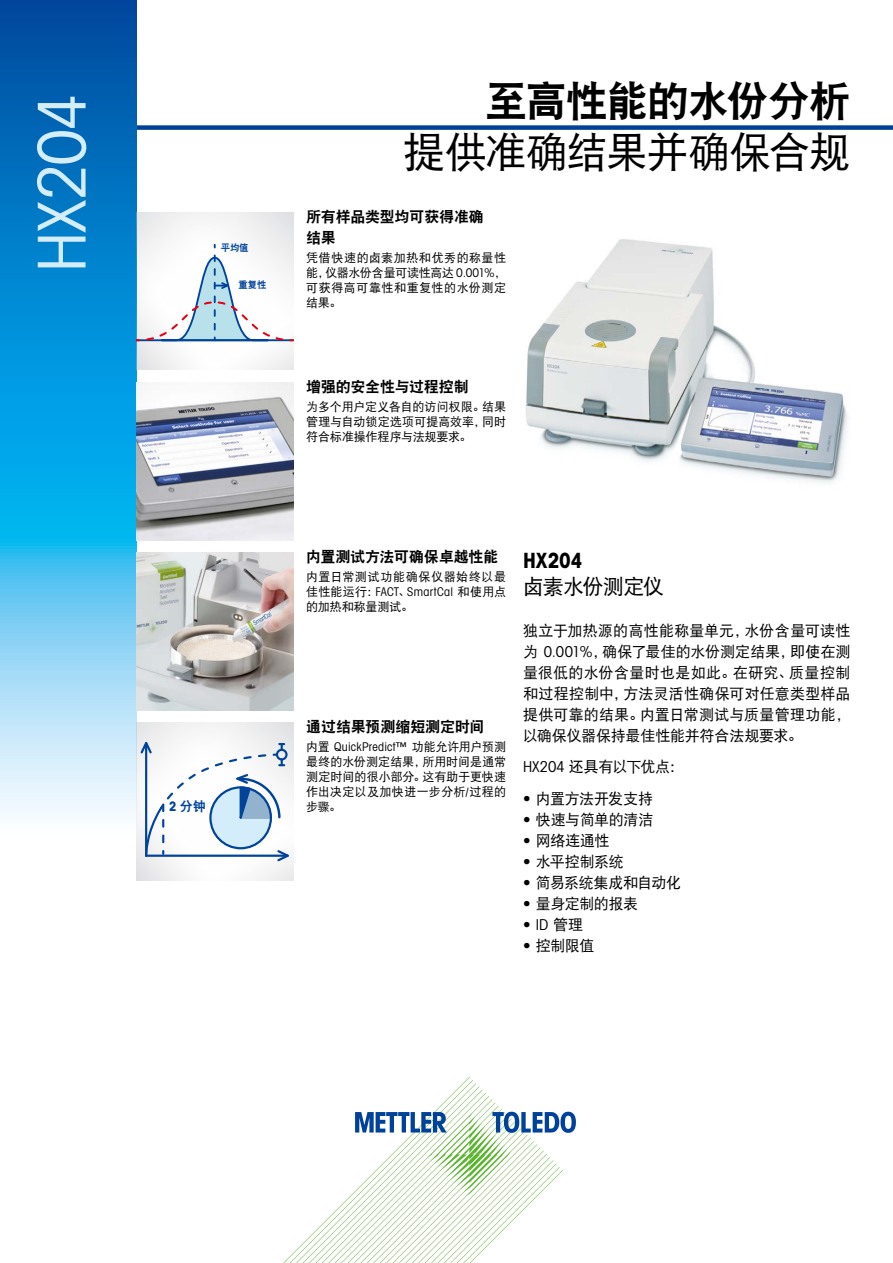
<style>
.page{position:relative;width:893px;height:1263px;background:#fff}
.page>*{position:absolute;margin:0;border:0;box-sizing:border-box;transform-origin:0 0}
.t1{font:66px "Avant Gardefor MT Bk";letter-spacing:-.015em;color:#d3edfb}
.t2{font:42px "DFP Hei W5";letter-spacing:-.035em;color:#000}
.t3{font:42px "DFP Hei W9";letter-spacing:-.04em;color:#000}
.t4{font:21px "DFP Hei W5";letter-spacing:-.045em;color:#000}
.t5{font:21px "Avant Gardefor MT Bd";color:#000}
.t6{font:15px/21px "DFP Hei W5";letter-spacing:-.015em;color:#000;text-align:justify}
.t7{font:15px/21px "DFP Hei W9";letter-spacing:-.015em;color:#000}
.t8{font:15px "DFP Hei W5";letter-spacing:-.04em;color:#000}
.t9{font:15px "Avant Gardefor MT Bk";color:#000}
.t10{font:13.2px "DFP Hei W9";color:#00439a}
.t11{font:12px/15px "DFP Hei W5";letter-spacing:.01em;color:#000;text-align:justify}
.t12{font:12px "Avant Gardefor MT Bk";letter-spacing:.025em;color:#000}
.t13{font:12px "DFP Hei W5";letter-spacing:.05em;color:#000}
.t14{font:12px "DFP Hei W5";letter-spacing:-.01em;color:#000}
.t15{font:9.45px "DFP Hei W9";letter-spacing:-.01em;color:#00439a}
.s1{font-family:"Avant Gardefor MT Bk"}
.s2{font-family:"Avant Gardefor MT Bd"}
.s3{font-family:"DFP Hei W5"}
</style>
<div class="page">
<div style="left:111px;top:125px;width:782px;height:5px;background:#004199"></div>
<svg style="left:283px;top:1077px;width:293px;height:186px"></svg>
<svg style="left:0;top:0;width:136px;height:817px;background:#35a0db"></svg>
<img style="left:136px;top:383px;width:157px;height:157px">
<img style="left:136px;top:213px;width:157px;height:157px">
<img style="left:136px;top:723px;width:157px;height:157px">
<svg style="left:139px;top:741px;width:151px;height:121px"></svg>
<img style="left:525px;top:239px;width:323px;height:245px">
<img style="left:136px;top:553px;width:157px;height:157px">
<svg style="left:136px;top:245px;width:157px;height:97px"></svg>
<h1 class="t1" style="left:21px;top:272px;width:180px;rotate:-90deg">HX204</h1>
<p class="t15" style="left:221px;top:242px;width:29px">平均值</p>
<p class="t15" style="left:238px;top:280px;width:30px">重复性</p>
<h2 class="t3" style="left:485px;top:78px;width:367px">至高性能的水份分析</h2>
<h2 class="t2" style="left:403px;top:129px;width:449px">提供准确结果并确保合规</h2>
<p class="t7" style="left:306px;top:206px;width:179px">所有样品类型均可获得准确结果</p>
<p class="t11" style="left:306px;top:250px;width:201px">凭借快速的卤素加热和优秀的称量性能，仪器水份含量可读性高达 <span class="s1">0.001%</span>，可获得高可靠性和重复性的水份测定结果。</p>
<p class="t7" style="left:306px;top:376px;width:164px">增强的安全性与过程控制</p>
<p class="t11" style="left:306px;top:399px;width:201px">为多个用户定义各自的访问权限。结果管理与自动锁定选项可提高效率，同时符合标准操作程序与法规要求。</p>
<p class="t10" style="left:169px;top:799px;width:38px"><span class="s2">2</span> 分钟</p>
<p class="t7" style="left:306px;top:546px;width:194px">内置测试方法可确保卓越性能</p>
<p class="t13" style="left:306px;top:571px;width:201px">内置日常测试功能确保仪器始终以最</p>
<p class="t12" style="left:306px;top:585px;width:201px"><span class="s3">佳性能运行：</span>FACT<span class="s3">、</span>SmartCal <span class="s3">和使用点</span></p>
<p class="t14" style="left:306px;top:601px;width:108px">的加热和称量测试。</p>
<p class="t7" style="left:306px;top:716px;width:180px">通过结果预测缩短测定时间</p>
<p class="t12" style="left:306px;top:740px;width:201px"><span class="s3">内置</span> QuickPredict™ <span class="s3">功能允许用户预测</span></p>
<p class="t11" style="left:306px;top:754px;width:201px">最终的水份测定结果，所用时间是通常测定时间的很小部分。这有助于更快速作出决定以及加快进一步分析/过程的步骤。</p>
<h3 class="t5" style="left:523px;top:547px;width:61px">HX204</h3>
<h3 class="t4" style="left:523px;top:575px;width:142px">卤素水份测定仪</h3>
<p class="t6" style="left:523px;top:619px;width:329px">独立于加热源的高性能称量单元，水份含量可读性为 <span class="s1">0.001%</span>，确保了最佳的水份测定结果，即使在测量很低的水份含量时也是如此。在研究、质量控制和过程控制中，方法灵活性确保可对任意类型样品提供可靠的结果。内置日常测试与质量管理功能，以确保仪器保持最佳性能并符合法规要求。</p>
<p class="t8" style="left:523px;top:758px;width:162px"><span class="s1">HX204</span> 还具有以下优点：</p>
<p class="t6" style="left:523px;top:787px;width:132px"><span class="s1">•</span> 内置方法开发支持</p>
<p class="t6" style="left:523px;top:808px;width:132px"><span class="s1">•</span> 快速与简单的清洁</p>
<p class="t6" style="left:523px;top:829px;width:88px"><span class="s1">•</span> 网络连通性</p>
<p class="t6" style="left:523px;top:850px;width:102px"><span class="s1">•</span> 水平控制系统</p>
<p class="t6" style="left:523px;top:871px;width:160px"><span class="s1">•</span> 简易系统集成和自动化</p>
<p class="t6" style="left:523px;top:892px;width:117px"><span class="s1">•</span> 量身定制的报表</p>
<p class="t9" style="left:523px;top:915px;width:62px">• ID <span class="s3">管理</span></p>
<p class="t6" style="left:523px;top:934px;width:73px"><span class="s1">•</span> 控制限值</p>
</div>
